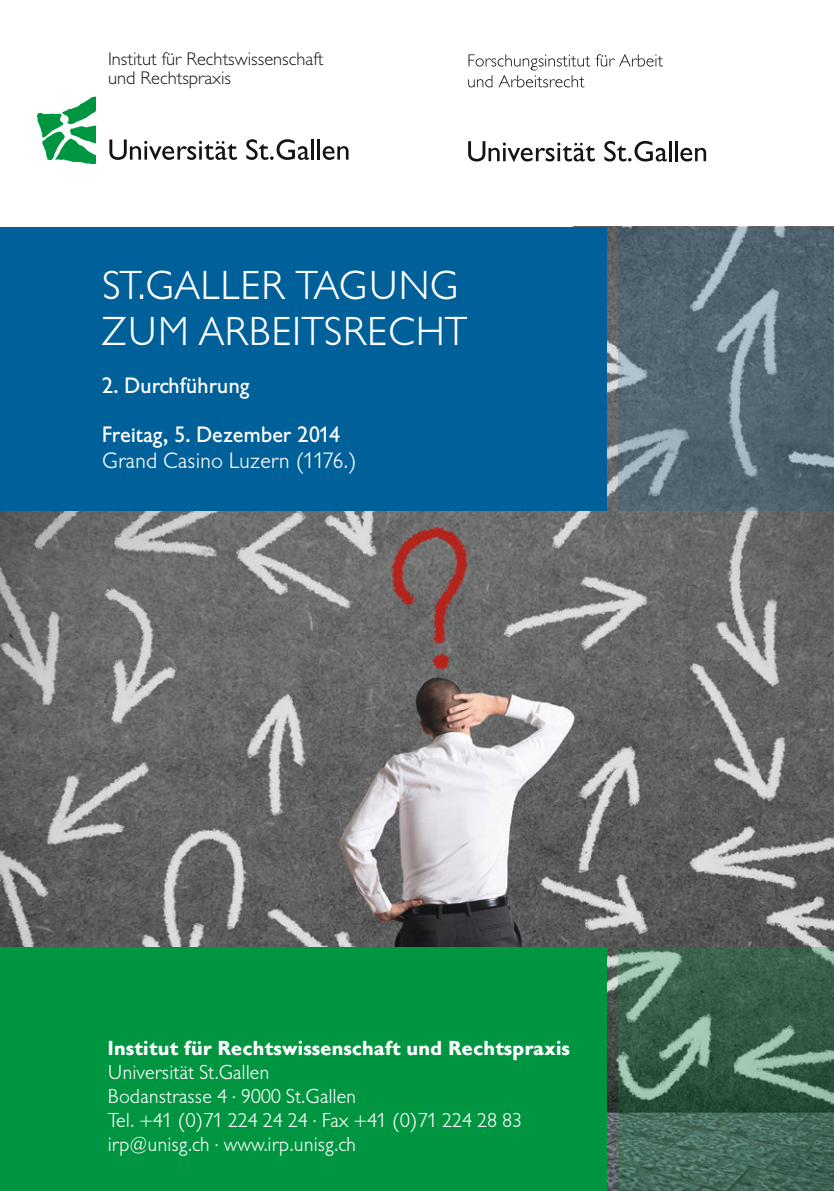
<style>
.page{position:relative;width:834px;height:1191px;background:#fff}
.page>*{position:absolute;margin:0;border:0;box-sizing:border-box;transform-origin:0 0}
.Haupttitel{font:300 40px/46px "Gill Sans BQ";color:#fff}
.Datum_Ort{font:300 22px/26px "Gill Sans BQ";color:#fff}
.Datum_Ort-2{font:22px "Gill Sans BQ";color:#fff}
.Adresse_Titelseite{font:300 20px/24px "Gill Sans BQ";color:#fff}
.t1{font:300 18.4px/19.4px "Gill Alt One";color:#131413}
.s1{font-weight:400}
.s2{font-weight:700}
</style>
<div class="page">
<img style="left:0;top:227px;width:833px;height:964px">
<div style="left:0;top:227px;width:607px;height:283px;background:#00609a"></div>
<div style="left:0;top:947px;width:607px;height:244px;background:#009541"></div>
<svg style="left:618px;top:227px;width:215px;height:283px;fill:#526470"></svg>
<svg style="left:618px;top:947px;width:215px;height:244px"></svg>
<svg style="left:37px;top:97px;width:59px;height:67px"></svg>
<svg style="left:109px;top:139px;width:128px;height:21px"></svg>
<svg style="left:246px;top:139px;width:63px;height:21px"></svg>
<hr style="left:311px;top:139px;width:3px;height:21px;background:#131413">
<hr style="left:317px;top:139px;width:3px;height:21px;background:#131413">
<svg style="left:322px;top:146px;width:26px;height:14px"></svg>
<svg style="left:468px;top:54px;width:194px;height:33px"></svg>
<svg style="left:468px;top:141px;width:127px;height:20px"></svg>
<svg style="left:604px;top:141px;width:63px;height:20px"></svg>
<hr style="left:669px;top:141px;width:2px;height:20px;background:#131413">
<hr style="left:675px;top:141px;width:2px;height:20px;background:#131413">
<svg style="left:680px;top:148px;width:26px;height:13px"></svg>
<p class="t1" style="left:108px;top:49px;width:217px">Institut für Rechtswissenschaft und Rechtspraxis</p>
<p class="Haupttitel" style="left:102px;top:263px;width:366px">ST.GALLER TAGUNG<br>ZUM ARBEITSRECHT</p>
<p class="Datum_Ort-2" style="left:102px;top:373px;width:149px">2. Durchführung</p>
<p class="Datum_Ort" style="left:102px;top:422px;width:257px"><span class="s1">Freitag, 5. Dezember 2014<br></span>Grand Casino Luzern (1176.)</p>
<p class="Adresse_Titelseite" style="left:108px;top:1037px;width:464px"><span class="s2">Institut für Rechtswissenschaft und Rechtspraxis </span>Universität St.Gallen<br>Bodanstrasse 4 · 9000 St.Gallen<br>Tel. +41 (0)71 224 24 24 · Fax +41 (0)71 224 28 83 irp@unisg.ch · www.irp.unisg.ch</p>
</div>
